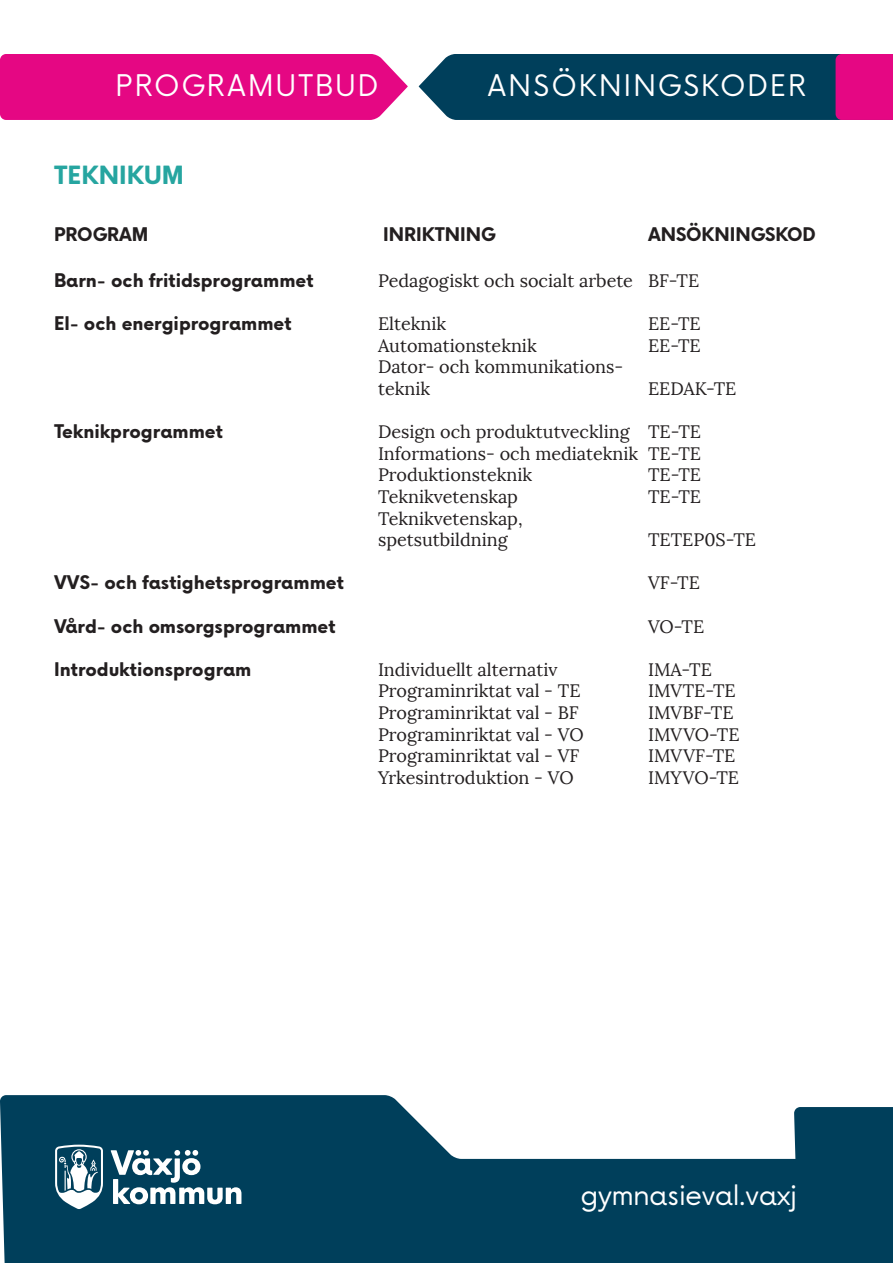
<style>
.page{position:relative;width:893px;height:1263px;background:#fff}
.page>*{position:absolute;margin:0;border:0;box-sizing:border-box;transform-origin:0 0}
.POÄNGPLAN{font:28.5px "Vaxjo Now";letter-spacing:.1em;color:#fff}
.t1{font:27px "Vaxjo Now";letter-spacing:-.005em;color:#fff}
.t2{font:700 24px "Vaxjo Now";color:#26a5a0}
.t3{font:18px/21.6px "Lora";color:#231f20}
.t4{font:700 18px "Vaxjo Now";color:#231f20}
</style>
<div class="page">
<div style="left:0;top:54px;width:408px;height:66px;background:#e50783"></div>
<svg style="left:0;top:1095px;width:794px;height:168px;fill:#003f5b"></svg>
<svg style="left:111px;top:1150px;width:130px;height:54px"></svg>
<svg style="left:55px;top:1145px;width:48px;height:64px"></svg>
<svg style="left:419px;top:54px;width:474px;height:66px;background:#243e65"></svg>
<div style="left:794px;top:1107px;width:99px;height:156px;background:#003f5b"></div>
<p class="POÄNGPLAN" style="left:116px;top:66px;width:264px">PROGRAMUTBUD</p>
<p class="POÄNGPLAN" style="left:488px;top:66px;width:320px">ANSÖKNINGSKODER</p>
<p class="t2" style="left:54px;top:158px;width:132px">TEKNIKUM</p>
<p class="t4" style="left:54px;top:221px;width:96px">PROGRAM</p>
<p class="t4" style="left:383px;top:221px;width:114px">INRIKTNING</p>
<p class="t4" style="left:648px;top:221px;width:169px">ANSÖKNINGSKOD</p>
<p class="t4" style="left:54px;top:267px;width:261px">Barn- och fritidsprogrammet</p>
<p class="t3" style="left:378px;top:270px;width:323px">Pedagogiskt och socialt arbete BF-TE</p>
<p class="t4" style="left:54px;top:311px;width:239px">El- och energiprogrammet</p>
<p class="t3" style="left:378px;top:313px;width:70px">Elteknik</p>
<p class="t3" style="left:648px;top:313px;width:54px">EE-TE</p>
<p class="t3" style="left:378px;top:335px;width:160px">Automationsteknik</p>
<p class="t3" style="left:648px;top:335px;width:54px">EE-TE</p>
<p class="t3" style="left:378px;top:356px;width:247px">Dator- och kommunikations&shy;teknik</p>
<p class="t3" style="left:648px;top:378px;width:90px">EEDAK-TE</p>
<p class="t4" style="left:54px;top:419px;width:171px">Teknikprogrammet</p>
<p class="t3" style="left:378px;top:421px;width:325px">Design och produktutveckling TE-TE</p>
<p class="t3" style="left:378px;top:443px;width:325px">Informations- och mediateknik TE-TE</p>
<p class="t3" style="left:378px;top:464px;width:156px">Produktionsteknik</p>
<p class="t3" style="left:648px;top:464px;width:55px">TE-TE</p>
<p class="t3" style="left:378px;top:486px;width:142px">Teknikvetenskap</p>
<p class="t3" style="left:648px;top:486px;width:55px">TE-TE</p>
<p class="t3" style="left:378px;top:508px;width:146px">Teknikvetenskap, spetsutbildning</p>
<p class="t3" style="left:648px;top:529px;width:110px">TETEP0S-TE</p>
<p class="t4" style="left:54px;top:570px;width:292px">VVS- och fastighetsprogrammet</p>
<p class="t3" style="left:648px;top:572px;width:53px">VF-TE</p>
<p class="t4" style="left:54px;top:613px;width:283px">Vård- och omsorgsprogrammet</p>
<p class="t3" style="left:648px;top:616px;width:58px">VO-TE</p>
<p class="t4" style="left:54px;top:656px;width:199px">Introduktionsprogram</p>
<p class="t3" style="left:378px;top:659px;width:181px">Individuellt alternativ</p>
<p class="t3" style="left:648px;top:659px;width:65px">IMA-TE</p>
<p class="t3" style="left:378px;top:680px;width:204px">Programinriktat val - TE</p>
<p class="t3" style="left:648px;top:680px;width:89px">IMVTE-TE</p>
<p class="t3" style="left:378px;top:702px;width:202px">Programinriktat val - BF</p>
<p class="t3" style="left:648px;top:702px;width:87px">IMVBF-TE</p>
<p class="t3" style="left:378px;top:724px;width:207px">Programinriktat val - VO</p>
<p class="t3" style="left:648px;top:724px;width:93px">IMVVO-TE</p>
<p class="t3" style="left:378px;top:745px;width:203px">Programinriktat val - VF</p>
<p class="t3" style="left:648px;top:745px;width:89px">IMVVF-TE</p>
<p class="t3" style="left:378px;top:767px;width:197px">Yrkesintroduktion - VO</p>
<p class="t3" style="left:648px;top:767px;width:92px">IMYVO-TE</p>
<p class="t1" style="left:581px;top:1177px;width:268px">gymnasieval.vaxjo.se</p>
</div>
